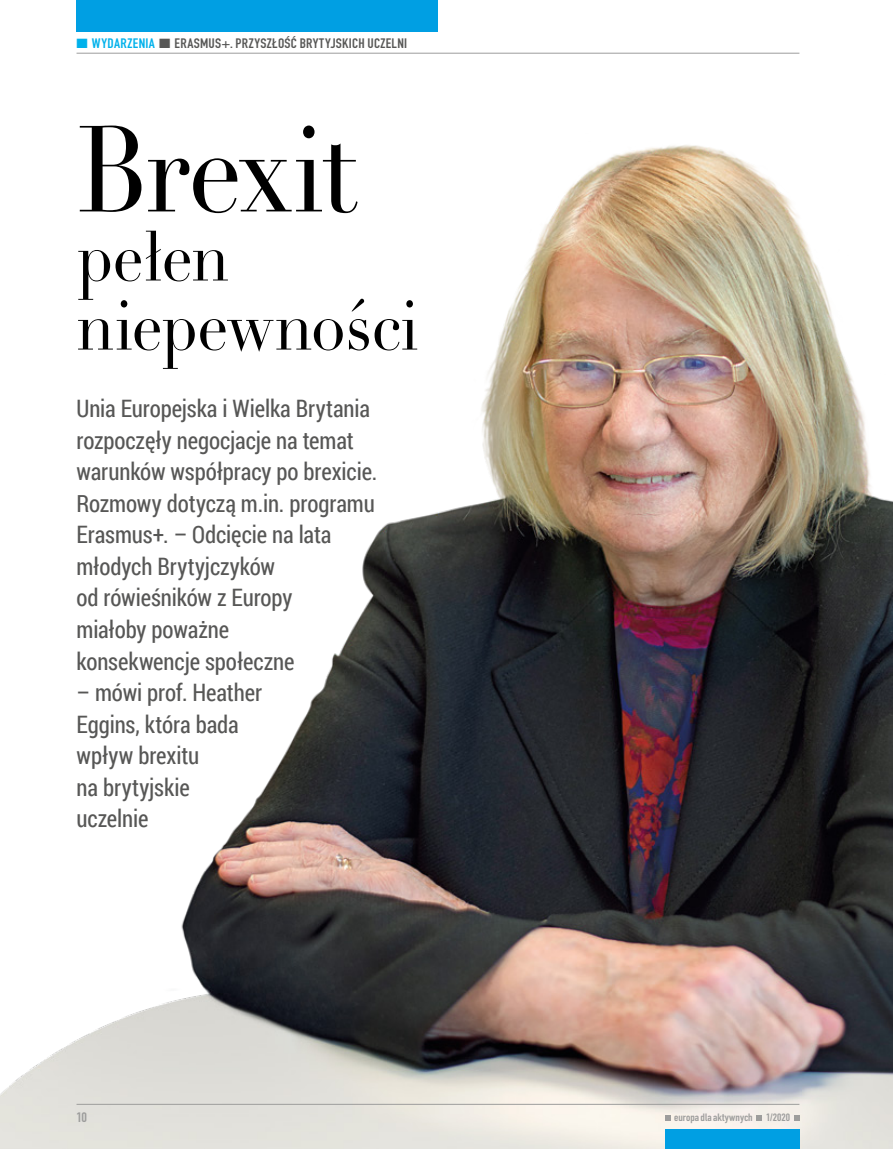
<style>
.page{position:relative;width:893px;height:1149px;background:#fff}
.page>*{position:absolute;margin:0;border:0;box-sizing:border-box;transform-origin:0 0}
.t1{font:120px "Didot";letter-spacing:-.03em;color:#000;scale:.9 1}
.t2{font:69px/69px "Didot";letter-spacing:-.01em;color:#000;scale:.9 1}
.t3{font:24px/31.5px "Roboto Condensed";letter-spacing:-.005em;color:#575756;scale:.95 1}
.t4{font:700 13.5px "DIN Condensed";letter-spacing:.02em;color:#575756;scale:1.1 1}
.t5{font:700 13.5px "DIN Condensed";color:#9d9d9c;scale:1.1 1}
.t6{font:700 10.5px "DIN Condensed";color:#9d9d9c;scale:1.1 1}
.s1{color:#00b1eb}
</style>
<div class="page">
<img style="left:0;top:0;width:893px;height:1148px">
<div style="left:77px;top:0;width:361px;height:32px;background:#009fe3"></div>
<div style="left:665px;top:1129px;width:134px;height:19px;background:#009fe3"></div>
<hr style="left:77px;top:53px;width:722px;height:1px;background:#9d9d9c">
<svg style="left:665px;top:1115px;width:5px;height:5px"></svg>
<svg style="left:757px;top:1115px;width:5px;height:5px"></svg>
<svg style="left:794px;top:1115px;width:5px;height:5px"></svg>
<hr style="left:77px;top:1103px;width:722px;height:1px;background:#9d9d9c">
<p class="t4" style="left:77px;top:34px;width:302px"><span class="s1">■ WYDARZENIA</span> ■ ERASMUS+. PRZYSZŁOŚĆ BRYTYJSKICH UCZELNI</p>
<h1 class="t1" style="left:77px;top:98px;width:313px">Brexit</h1>
<h2 class="t2" style="left:77px;top:223px;width:382px">pełen niepewności</h2>
<p class="t3" style="left:77px;top:392px;width:318px">Unia Europejska i Wielka Brytania rozpoczęły negocjacje na temat warunków współpracy po brexicie.<br>Rozmowy dotyczą m.in. programu<br>Erasmus+. – Odcięcie na lata młodych Brytyjczyków<br>od rówieśników z Europy<br>miałoby poważne<br>konsekwencje społeczne</p>
<p class="t3" style="left:77px;top:675px;width:197px">– mówi prof. Heather<br>Eggins, która bada wpływ brexitu<br>na brytyjskie uczelnie</p>
<p class="t5" style="left:77px;top:1107px;width:11px">10</p>
<p class="t6" style="left:674px;top:1109px;width:73px">europa dla aktywnych</p>
<p class="t6" style="left:766px;top:1109px;width:23px">1/2020</p>
</div>
